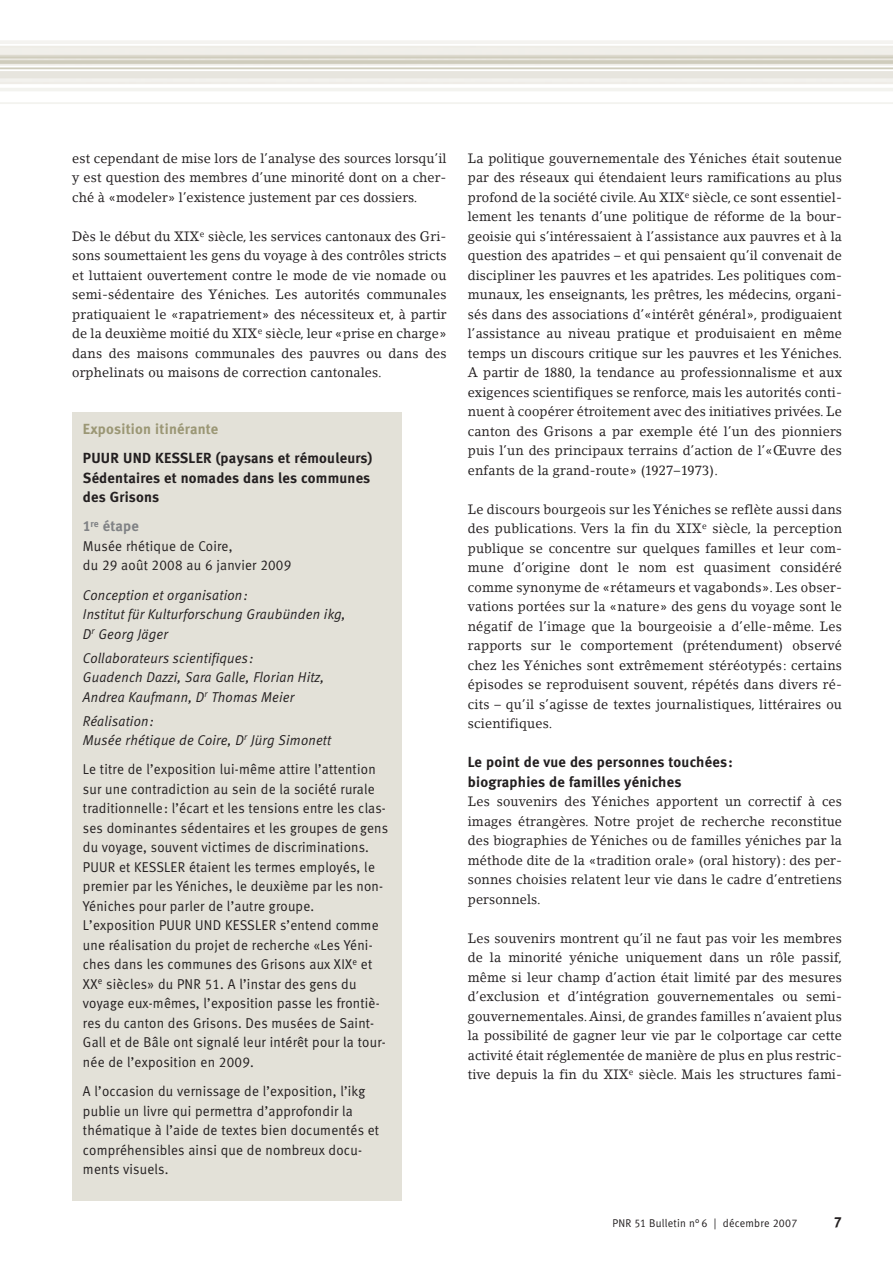
<style>
.page{position:relative;width:893px;height:1263px;background:#fff}
.page>*{position:absolute;margin:0;border:0;box-sizing:border-box;transform-origin:0 0}
.t1{font:14.7px/19.5px "Meta Bold LF";letter-spacing:.015em;color:#231f20}
.t2{font:14.7px "Meta Bold LF";letter-spacing:.015em;color:#9b9775}
.t3{font:14.7px "Meta Bold LF";letter-spacing:.015em;color:#808285}
.t4{font:14.25px/19.5px "Meta Normal LF";letter-spacing:.015em;color:#231f20;scale:.95 1}
.t5{font:italic 14.25px/19.5px "Meta Normal LF";letter-spacing:.015em;color:#231f20;scale:.95 1}
.t6{font:13.5px/19.5px "Lino Letter";letter-spacing:.01em;color:#231f20;text-align:justify;scale:.95 1}
.t7{font:11.25px "Meta Normal LF";letter-spacing:.02em;color:#231f20;scale:.95 1}
</style>
<div class="page">
<div style="left:72px;top:412px;width:330px;height:789px;background:#e3e1d8"></div>
<p class="t6" style="left:72px;top:150px;width:395px">est cependant de mise lors de l’analyse des sources lorsqu’il y est question des membres d’une minorité dont on a cher&shy;ché à «modeler» l’existence justement par ces dossiers.</p>
<p class="t6" style="left:72px;top:228px;width:395px">Dès le début du XIX<sup>e</sup> siècle, les services cantonaux des Gri&shy;sons soumettaient les gens du voyage à des contrôles stricts et luttaient ouvertement contre le mode de vie nomade ou semi-sédentaire des Yéniches. Les autorités communales pratiquaient le «rapatriement» des nécessiteux et, à partir de la deuxième moitié du XIX<sup>e</sup> siècle, leur «prise en charge» dans des maisons communales des pauvres ou dans des orphelinats ou maisons de correction cantonales.</p>
<p class="t2" style="left:83px;top:423px;width:137px">Exposition itinérante</p>
<p class="t1" style="left:83px;top:449px;width:291px">PUUR UND KESSLER (paysans et rémouleurs)<br>Sédentaires et nomades dans les communes des Grisons</p>
<p class="t3" style="left:83px;top:521px;width:58px">1<sup>re</sup> étape</p>
<p class="t4" style="left:83px;top:537px;width:221px">Musée rhétique de Coire,<br>du 29 août 2008 au 6 janvier 2009</p>
<p class="t5" style="left:83px;top:586px;width:278px">Conception et organisation:<br>Institut für Kulturforschung Graubünden ikg,<br>D<sup>r</sup> Georg Jäger</p>
<p class="t5" style="left:83px;top:649px;width:255px">Collaborateurs scientifiques:<br>Guadench Dazzi, Sara Galle, Florian Hitz,<br>Andrea Kaufmann, D<sup>r</sup> Thomas Meier</p>
<p class="t5" style="left:83px;top:712px;width:263px">Réalisation:<br>Musée rhétique de Coire, D<sup>r</sup> Jürg Simonett</p>
<p class="t4" style="left:83px;top:761px;width:323px">Le titre de l’exposition lui-même attire l’attention sur une contradiction au sein de la société rurale traditionnelle: l’écart et les tensions entre les clas&shy;ses dominantes sédentaires et les groupes de gens du voyage, souvent victimes de discriminations.<br>PUUR et KESSLER étaient les termes employés, le premier par les Yéniches, le deuxième par les non-Yéniches pour parler de l’autre groupe.<br>L’exposition PUUR UND KESSLER s’entend comme une réalisation du projet de recherche «Les Yéni&shy;ches dans les communes des Grisons aux XIX<sup>e</sup> et XX<sup>e</sup> siècles» du PNR 51. A l’instar des gens du voyage eux-mêmes, l’exposition passe les frontiè&shy;res du canton des Grisons. Des musées de Saint-Gall et de Bâle ont signalé leur intérêt pour la tour&shy;née de l’exposition en 2009.</p>
<p class="t4" style="left:83px;top:1083px;width:313px">A l’occasion du vernissage de l’exposition, l’ikg publie un livre qui permettra d’approfondir la thématique à l’aide de textes bien documentés et compréhensibles ainsi que de nombreux docu&shy;ments visuels.</p>
<p class="t6" style="left:468px;top:150px;width:395px">La politique gouvernementale des Yéniches était soutenue par des réseaux qui étendaient leurs ramifications au plus profond de la société civile.Au XIX<sup>e</sup> siècle, ce sont essentiel&shy;lement les tenants d’une politique de réforme de la bour&shy;geoisie qui s’intéressaient à l’assistance aux pauvres et à la question des apatrides – et qui pensaient qu’il convenait de discipliner les pauvres et les apatrides. Les politiques com&shy;munaux, les enseignants, les prêtres, les médecins, organi&shy;sés dans des associations d’«intérêt général», prodiguaient l’assistance au niveau pratique et produisaient en même temps un discours critique sur les pauvres et les Yéniches.<br>A partir de 1880, la tendance au professionnalisme et aux exigences scientifiques se renforce, mais les autorités conti&shy;nuent à coopérer étroitement avec des initiatives privées. Le canton des Grisons a par exemple été l’un des pionniers puis l’un des principaux terrains d’action de l’«Œuvre des enfants de la grand-route» (1927–1973).</p>
<p class="t6" style="left:468px;top:501px;width:395px">Le discours bourgeois sur les Yéniches se reflète aussi dans des publications. Vers la fin du XIX<sup>e</sup> siècle, la perception publique se concentre sur quelques familles et leur com&shy;mune d’origine dont le nom est quasiment considéré comme synonyme de «rétameurs et vagabonds». Les obser&shy;vations portées sur la «nature» des gens du voyage sont le négatif de l’image que la bourgeoisie a d’elle-même. Les rapports sur le comportement (prétendument) observé chez les Yéniches sont extrêmement stéréotypés: certains épisodes se reproduisent souvent, répétés dans divers ré&shy;cits – qu’il s’agisse de textes journalistiques, littéraires ou scientifiques.</p>
<p class="t1" style="left:468px;top:754px;width:266px">Le point de vue des personnes touchées: biographies de familles yéniches</p>
<p class="t6" style="left:468px;top:793px;width:395px">Les souvenirs des Yéniches apportent un correctif à ces images étrangères. Notre projet de recherche reconstitue des biographies de Yéniches ou de familles yéniches par la méthode dite de la «tradition orale» (oral history): des per&shy;sonnes choisies relatent leur vie dans le cadre d’entretiens personnels.</p>
<p class="t6" style="left:468px;top:930px;width:395px">Les souvenirs montrent qu’il ne faut pas voir les membres de la minorité yéniche uniquement dans un rôle passif, même si leur champ d’action était limité par des mesures d’exclusion et d’intégration gouvernementales ou semi&shy;gouvernementales. Ainsi, de grandes familles n’avaient plus la possibilité de gagner leur vie par le colportage car cette activité était réglementée de manière de plus en plus restric&shy;tive depuis la fin du XIX<sup>e</sup> siècle. Mais les structures fami-</p>
<p class="t7" style="left:612px;top:1219px;width:196px">PNR 51 Bulletin n° 6 | décembre 2007</p>
<p class="t1" style="left:834px;top:1213px;width:10px">7</p>
</div>
